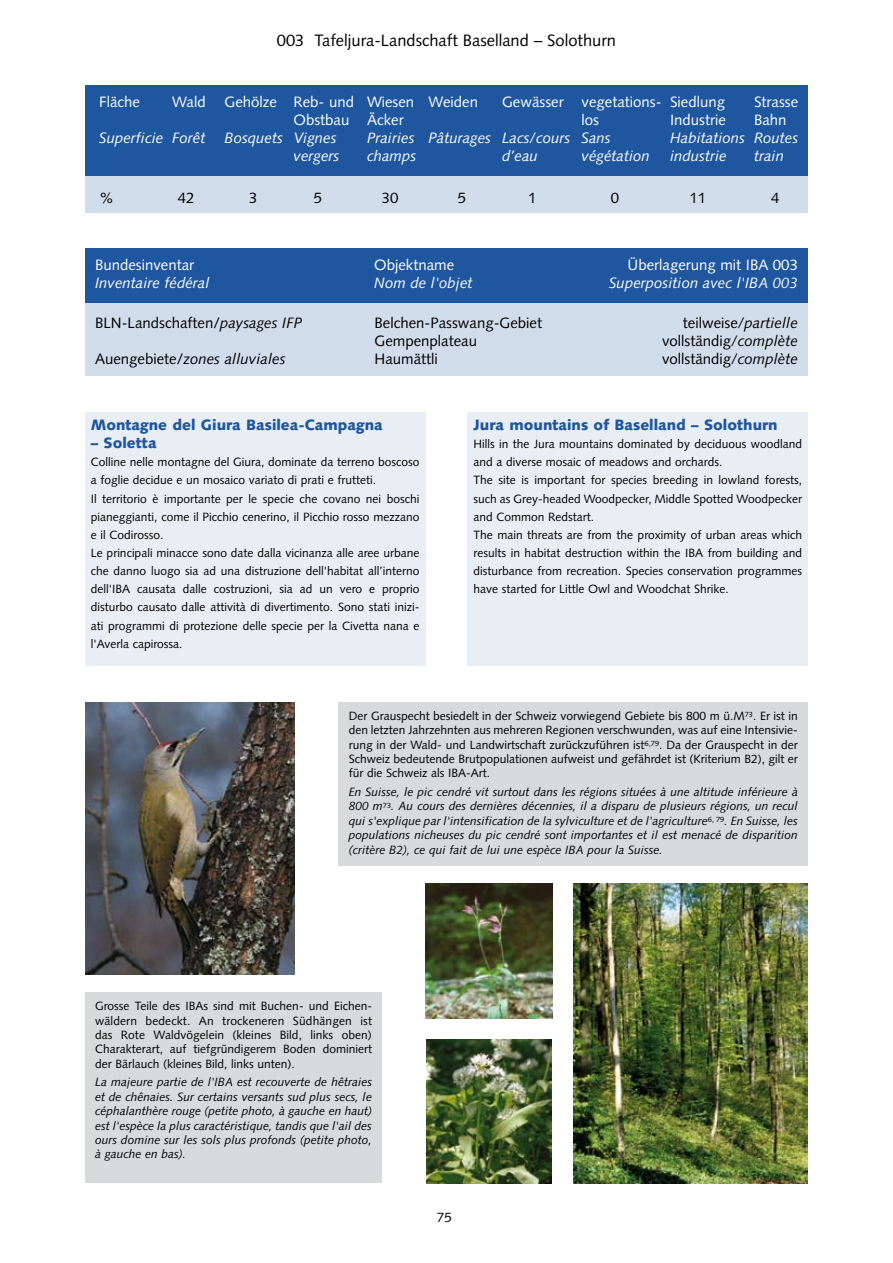
<style>
.page{position:relative;width:893px;height:1263px;background:#fff}
.page>*{position:absolute;margin:0;border:0;box-sizing:border-box;transform-origin:0 0}
.t1{font:16.5px "Syntax LT";color:#000}
.t2{font:italic 15px "Syntax LT";color:#fff}
.t3{font:15px/18px "Syntax LT";color:#000}
.t4{font:15px "Syntax LT";color:#fff}
.t5{font:900 15px "Syntax LT";color:#1e569f}
.t6{font:italic 15px "Syntax LT";color:#000}
.t7{font:13.5px "Syntax LT";color:#000}
.t8{font:12px/18.1px "Syntax LT";color:#000}
.t9{font:italic 12px/14.4px "Syntax LT";color:#000;text-align:justify}
.s1{font-style:italic}
.s2{font-style:normal}
</style>
<div class="page">
<div style="left:85px;top:303px;width:299px;height:72px;background:#d2ddec"></div>
<div style="left:373px;top:303px;width:252px;height:72px;background:#d2ddec"></div>
<div style="left:625px;top:303px;width:183px;height:72px;background:#d2ddec"></div>
<div style="left:85px;top:248px;width:288px;height:55px;background:#1e569f"></div>
<div style="left:373px;top:248px;width:265px;height:55px;background:#1e569f"></div>
<div style="left:605px;top:248px;width:203px;height:55px;background:#1e569f"></div>
<div style="left:85px;top:86px;width:723px;height:90px;background:#1e569f"></div>
<div style="left:85px;top:176px;width:723px;height:37px;background:#d2ddec"></div>
<div style="left:339px;top:702px;width:469px;height:163px;background:#d9dadb"></div>
<img style="left:85px;top:702px;width:210px;height:272px">
<div style="left:85px;top:993px;width:297px;height:190px;background:#d9dadb"></div>
<div style="left:468px;top:413px;width:340px;height:253px;background:#e9eef5"></div>
<img style="left:574px;top:884px;width:233px;height:299px">
<div style="left:85px;top:413px;width:340px;height:253px;background:#e9eef5"></div>
<img style="left:426px;top:1039px;width:125px;height:144px">
<img style="left:425px;top:884px;width:127px;height:134px">
<h1 class="t1" style="left:277px;top:31px;width:341px">003 Tafeljura-Landschaft Baselland – Solothurn</h1>
<p class="t4" style="left:99px;top:93px;width:42px">Fläche</p>
<p class="t4" style="left:172px;top:93px;width:35px">Wald</p>
<p class="t4" style="left:225px;top:93px;width:255px">Gehölze Reb- und Wiesen Weiden</p>
<p class="t4" style="left:502px;top:93px;width:225px">Gewäs-ser vegeta-tions- Siedlung</p>
<p class="t4" style="left:754px;top:93px;width:46px">Strasse</p>
<p class="t4" style="left:294px;top:111px;width:112px">Obstbau Äcker</p>
<p class="t4" style="left:582px;top:111px;width:19px">los</p>
<p class="t4" style="left:670px;top:111px;width:57px">Industrie</p>
<p class="t4" style="left:754px;top:111px;width:34px">Bahn</p>
<p class="t2" style="left:99px;top:129px;width:108px">Superficie Forêt</p>
<p class="t2" style="left:225px;top:129px;width:114px">Bosquets Vignes</p>
<p class="t2" style="left:367px;top:129px;width:245px">Prairies Pâtu-rages Lacs/cours Sans</p>
<p class="t2" style="left:670px;top:129px;width:130px">Ha-bita-tions Routes</p>
<p class="t2" style="left:294px;top:147px;width:47px">vergers</p>
<p class="t2" style="left:367px;top:147px;width:51px">champs</p>
<p class="t2" style="left:502px;top:147px;width:37px">d’eau</p>
<p class="t2" style="left:582px;top:147px;width:70px">vé-gétation</p>
<p class="t2" style="left:670px;top:147px;width:58px">industrie</p>
<p class="t2" style="left:754px;top:147px;width:31px">train</p>
<p class="t3" style="left:99px;top:188px;width:16px">%</p>
<p class="t3" style="left:178px;top:188px;width:18px">42</p>
<p class="t3" style="left:249px;top:188px;width:10px">3</p>
<p class="t3" style="left:314px;top:188px;width:10px">5</p>
<p class="t3" style="left:382px;top:188px;width:18px">30</p>
<p class="t3" style="left:458px;top:188px;width:10px">5</p>
<p class="t3" style="left:528px;top:188px;width:10px">1</p>
<p class="t3" style="left:611px;top:188px;width:10px">0</p>
<p class="t3" style="left:689px;top:188px;width:18px">11</p>
<p class="t3" style="left:771px;top:188px;width:10px">4</p>
<p class="t4" style="left:95px;top:256px;width:101px">Bundesinventar</p>
<p class="t2" style="left:95px;top:274px;width:116px">Inventaire fédéral</p>
<p class="t3" style="left:95px;top:314px;width:209px">BLN-Landschaften/<span class="s1">paysages IFP</span></p>
<p class="t6" style="left:95px;top:350px;width:192px"><span class="s2">Auengebiete/</span>zones alluviales</p>
<p class="t4" style="left:374px;top:256px;width:82px">Objektname</p>
<p class="t2" style="left:374px;top:274px;width:100px">Nom de l'objet</p>
<p class="t4" style="left:627px;top:256px;width:172px">Überlagerung mit IBA 003</p>
<p class="t2" style="left:609px;top:274px;width:190px">Superposition avec l'IBA 003</p>
<p class="t3" style="left:375px;top:314px;width:169px">Belchen-Passwang--Gebiet<br>Gempenplateau<br>Haumättli</p>
<p class="t3" style="left:662px;top:314px;width:137px;text-align:justify;text-indent:21px">teilweise<span class="s1">/partielle </span>vollständig<span class="s1">/complète </span>vollständig<span class="s1">/complète</span></p>
<p class="t5" style="left:91px;top:416px;width:294px">Montagne del Giura Basilea-Campagna</p>
<p class="t5" style="left:91px;top:434px;width:67px">– Soletta</p>
<p class="t8" style="left:91px;top:453px;width:330px">Colline nelle montagne del Giura, dominate da terreno boscoso a foglie decidue e un mosaico variato di prati e frutteti.<br>Il territorio è importante per le specie che covano nei boschi pianeggianti, come il Picchio cenerino, il Picchio rosso mezzano e il Codirosso.<br>Le principali minacce sono date dalla vici- nan-za alle aree urbane che danno luogo sia ad una distruzione dell'habitat all’interno dell'IBA causata dalle costruzioni, sia ad un vero e proprio disturbo causato dalle attività di divertimento. Sono stati inizi&shy;ati programmi di protezione delle specie per la Civetta nana e l'Averla capirossa.</p>
<p class="t5" style="left:473px;top:416px;width:306px">Jura mountains of Baselland – Solothurn</p>
<p class="t8" style="left:473px;top:435px;width:330px">Hills in the Jura mountains dominated by deciduous woodland and a diverse mosaic of meadows and orchards.<br>The site is important for species breeding in lowland forests, such as Grey-headed Woodpecker, Middle Spotted Woodpecker and Common Redstart.<br>The main threats are from the proximity of urban areas which results in habitat destruction within the IBA from building and disturbance from recreation. Species conservation programmes have started for Little Owl and Woodchat Shrike.</p>
<p class="t8" style="left:349px;top:708px;width:451px;line-height:14.4px">Der Grauspecht besiedelt in der Schweiz vorwiegend Ge-biete bis 800 m ü.M<sup>73</sup>. Er ist in den letzten Jahr-zehn-ten aus mehreren Re-gio-nen verschwunden, was auf eine Intensi-vie&shy;rung in der Wald- und Land-wirt-schaft zurückzuführen ist<sup>6,79</sup>. Da der Grauspecht in der Schweiz bedeutende Brutpopulationen aufweist und gefährdet ist (Kriterium B2), gilt er für die Schweiz als IBA-Art.</p>
<p class="t9" style="left:349px;top:784px;width:451px">En Suisse, le pic cendré vit surtout dans les régions situées à une altitude inférieure à 800 m<sup>73</sup>. Au cours des dernières dé-cennies, il a disparu de plusieurs régions, un recul qui s'explique par l'intensification de la sylviculture et de l'agriculture<sup>6,</sup> <sup>79</sup>. En Suisse, les populations nicheuses du pic cendré sont importantes et il est menacé de disparition (critère B2), ce qui fait de lui une espèce IBA pour la Suisse.</p>
<p class="t8" style="left:95px;top:999px;width:278px;line-height:14.4px">Grosse Teile des IBAs sind mit Buchen- und Eichen&shy;wäldern bedeckt. An trockeneren Südhängen ist das Rote Waldvögelein (kleines Bild, links oben)<br>Charakterart, auf tiefgründigerem Boden dominiert der Bärlauch (kleines Bild, links unten).</p>
<p class="t9" style="left:95px;top:1075px;width:278px">La majeure partie de l'IBA est recouverte de hêtraies et de chênaies. Sur certains versants sud plus secs, le céphalanthère rouge (petite photo, à gauche en haut) est l'espèce la plus caractéristique, tandis que l'ail des ours domine sur les sols plus profonds (petite photo, à gauche en bas).</p>
<p class="t7" style="left:437px;top:1209px;width:17px">75</p>
</div>
